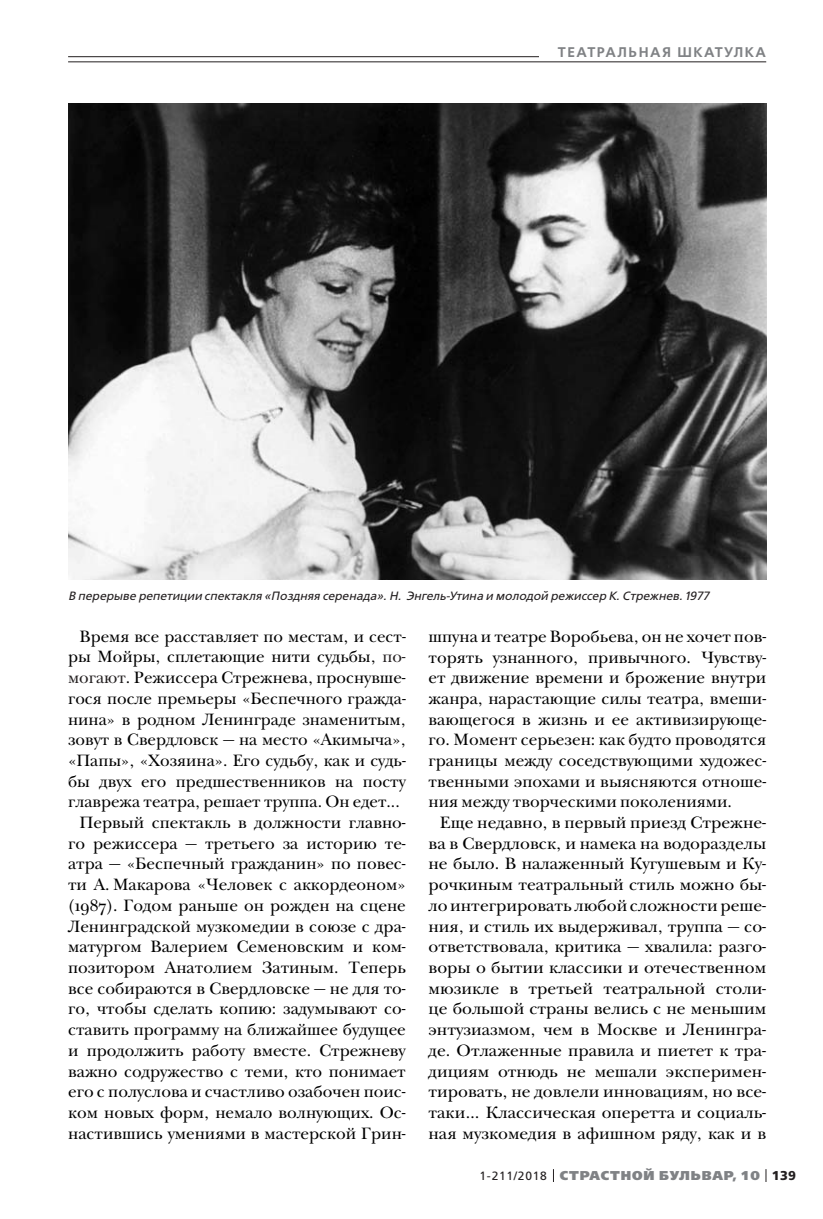
<style>
.page{position:relative;width:823px;height:1219px;background:#fff}
.page>*{position:absolute;margin:0;border:0;box-sizing:border-box;transform-origin:0 0}
.t1{font:17px/20.8px "New Baskerville ITC";color:#000;text-align:justify}
.t2{font:600 14px "Free Set";letter-spacing:.11em;color:#808285}
.t3{font:800 12.8px "Free Set";letter-spacing:.07em;color:#808285}
.t4{font:italic 12px "Free Set";color:#231f20}
.s1{color:#231f20}
.s2{font-weight:400;font-size:12px;color:#231f20}
.s3{font-weight:700;color:#231f20}
</style>
<div class="page">
<svg style="left:765px;top:1169px;width:1px;height:13px"></svg>
<hr style="left:68px;top:56px;width:697px;height:1px;background:#231f20">
<div style="left:539px;top:41px;width:226px;height:21px;background:#fff"></div>
<hr style="left:68px;top:62px;width:697px;height:1px;background:#231f20">
<img style="left:68px;top:103px;width:698px;height:476px">
<p class="t2" style="left:557px;top:45px;width:209px">ТЕАТРАЛЬНАЯ ШКАТУЛКА</p>
<p class="t4" style="left:68px;top:590px;width:615px">В перерыве репетиции спектакля «Поздняя серенада». Н. Энгель-Утина и молодой режиссер К. Стрежнев.</p>
<p class="t1" style="left:79px;top:627px;width:327px">Время все расставляет по местам, и сест-</p>
<p class="t1" style="left:68px;top:648px;width:339px">ры Мойры, сплетающие нити судьбы, <span class="s1">по-</span></p>
<p class="t1" style="left:68px;top:669px;width:339px"><span class="s1">могают</span>. Режиссера Стрежнева, проснувше-</p>
<p class="t1" style="left:68px;top:689px;width:339px">гося после премьеры «Беспечного гражда-</p>
<p class="t1" style="left:68px;top:710px;width:339px">нина» в родном Ленинграде знаменитым,</p>
<p class="t1" style="left:68px;top:731px;width:339px">зовут в Свердловск — на место «Акимыча»,</p>
<p class="t1" style="left:68px;top:752px;width:339px">«Папы», «Хозяина». Его судьбу, как и судь-</p>
<p class="t1" style="left:68px;top:772px;width:339px">бы двух его предшественников на посту</p>
<p class="t1" style="left:68px;top:793px;width:333px">главрежа театра, решает труппа. Он едет...</p>
<p class="t1" style="left:79px;top:814px;width:327px">Первый спектакль в должности главно-</p>
<p class="t1" style="left:68px;top:834px;width:339px">го режиссера — третьего за историю те-</p>
<p class="t1" style="left:68px;top:855px;width:339px">атра — «Беспечный гражданин» по повес-</p>
<p class="t1" style="left:68px;top:876px;width:339px">ти А. Макарова «Человек с аккордеоном»</p>
<p class="t1" style="left:68px;top:896px;width:339px">(1987). Годом раньше он рожден на сцене</p>
<p class="t1" style="left:68px;top:917px;width:339px">Ленинградской музкомедии в союзе с дра-</p>
<p class="t1" style="left:68px;top:938px;width:339px">матургом Валерием Семеновским и ком-</p>
<p class="t1" style="left:68px;top:959px;width:339px">позитором Анатолием Затиным. Теперь</p>
<p class="t1" style="left:68px;top:979px;width:339px">все собираются в Свердловске — не для то-</p>
<p class="t1" style="left:68px;top:1000px;width:339px">го, чтобы сделать копию: задумывают со-</p>
<p class="t1" style="left:68px;top:1021px;width:339px">ставить программу на ближайшее будущее</p>
<p class="t1" style="left:68px;top:1041px;width:339px">и продолжить работу вместе. Стрежневу</p>
<p class="t1" style="left:68px;top:1062px;width:339px">важно содружество с теми, кто понимает</p>
<p class="t1" style="left:68px;top:1083px;width:339px">его с полуслова и счастливо озабочен поис-</p>
<p class="t1" style="left:68px;top:1104px;width:339px">ком новых форм, немало волнующих. Ос-</p>
<p class="t1" style="left:68px;top:1124px;width:339px">настившись умениями в мастерской Грин-</p>
<p class="t1" style="left:428px;top:627px;width:339px">шпуна и театре Воробьева, он не хочет пов&shy;торять узнанного, привычного. Чувству&shy;ет движение времени и брожение внутри жанра, нарастающие силы театра, вмеши&shy;вающегося в жизнь и ее активизирующе&shy;го. Момент серьезен: как будто проводятся границы между соседствующими художес&shy;твенными эпохами и выясняются отноше&shy;ния между творческими поколениями.</p>
<p class="t1" style="left:428px;top:814px;width:339px;text-indent:11px">Еще недавно, в первый приезд Стрежне&shy;ва в Свердловск, и намека на водоразделы не было. В налаженный Кугушевым и Ку&shy;рочкиным театральный стиль можно бы&shy;ло интегрировать любой сложности реше&shy;ния, и стиль их выдерживал, труппа — со&shy;ответствовала, критика — хвалила: разго&shy;воры о бытии классики и отечественном мюзикле в третьей театральной столи&shy;це большой страны велись с не меньшим энтузиазмом, чем в Москве и Ленингра&shy;де. Отлаженные правила и пиетет к тра&shy;дициям отнюдь не мешали эксперимен&shy;тировать, не довлели инновациям, но все&shy;таки… Классическая оперетта и социаль&shy;ная музкомедия в афишном ряду, как и в</p>
<p class="t3" style="left:479px;top:1169px;width:318px"><span class="s2">1-211/2018</span> СТРАСТНОЙ БУЛЬВАР, 10 <span class="s3">139</span></p>
</div>
